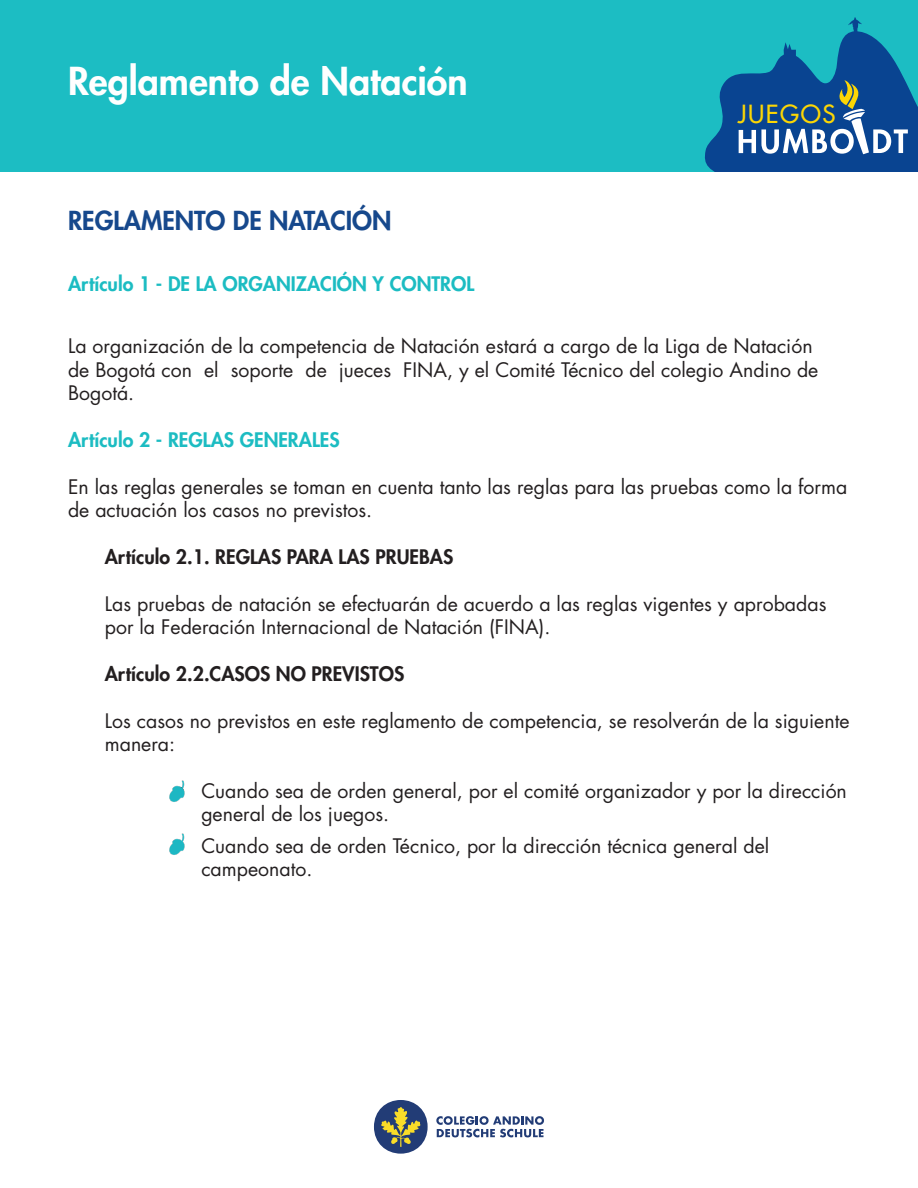
<style>
.page{position:relative;width:918px;height:1188px;background:#fff}
.page>*{position:absolute;margin:0;border:0;box-sizing:border-box;transform-origin:0 0}
.t1{font:800 37.5px "Futura Std";color:#fff}
.t2{font:800 25.5px "Futura Std";color:#16488c}
.t3{font:500 24.3px "Futura Std";letter-spacing:.065em;color:#fbd605}
.t4{font:19.5px/23.4px "Futura Std";color:#231f20}
.t5{font:800 19.5px "Futura Std";color:#231f20}
.t6{font:800 19.5px "Futura Std";color:#1cbcc2}
</style>
<div class="page">
<div style="left:0;top:0;width:918px;height:171px;background:#1cbdc3"></div>
<svg style="left:704px;top:17px;width:214px;height:154px"></svg>
<svg style="left:436px;top:1116px;width:108px;height:21px"></svg>
<div style="left:374px;top:1100px;width:54px;height:54px;background:#223c76;border-radius:50%"></div>
<svg style="left:381px;top:1107px;width:39px;height:40px"></svg>
<img style="left:169px;top:780px;width:16px;height:22px">
<img style="left:169px;top:833px;width:16px;height:22px">
<h1 class="t1" style="left:68px;top:57px;width:401px">Reglamento de Natación</h1>
<h2 class="t2" style="left:68px;top:204px;width:325px">REGLAMENTO DE NATACIÓN</h2>
<p class="t6" style="left:68px;top:272px;width:408px">Artículo 1 - DE LA ORGANIZACIÓN Y CONTROL</p>
<p class="t3" style="left:738px;top:99px;width:99px">JUEGOS</p>
<p class="t4" style="left:68px;top:334px;width:752px">La organización de la competencia de Natación estará a cargo de la Liga de Natación de Bogotá con el soporte de jueces FINA, y el Comité Técnico del colegio Andino de<br>Bogotá.</p>
<p class="t6" style="left:68px;top:427px;width:273px">Artículo 2 - REGLAS GENERALES</p>
<p class="t4" style="left:68px;top:475px;width:781px">En las reglas generales se toman en cuenta tanto las reglas para las pruebas como la forma de actuación los casos no previstos.</p>
<p class="t5" style="left:105px;top:544px;width:350px">Artículo 2.1. REGLAS PARA LAS PRUEBAS</p>
<p class="t4" style="left:105px;top:592px;width:723px">Las pruebas de natación se efectuarán de acuerdo a las reglas vigentes y aprobadas por la Federación Internacional de Natación (FINA).</p>
<p class="t5" style="left:105px;top:661px;width:301px">Artículo 2.2.CASOS NO PREVISTOS</p>
<p class="t4" style="left:105px;top:709px;width:746px">Los casos no previstos en este reglamento de competencia, se resolverán de la siguiente manera:</p>
<p class="t4" style="left:201px;top:779px;width:647px;text-indent:-27px">• Cuando sea de orden general, por el comité organizador y por la dirección general de los juegos.</p>
<p class="t4" style="left:201px;top:834px;width:569px;text-indent:-27px">• Cuando sea de orden Técnico, por la dirección técnica general del campeonato.</p>
</div>
